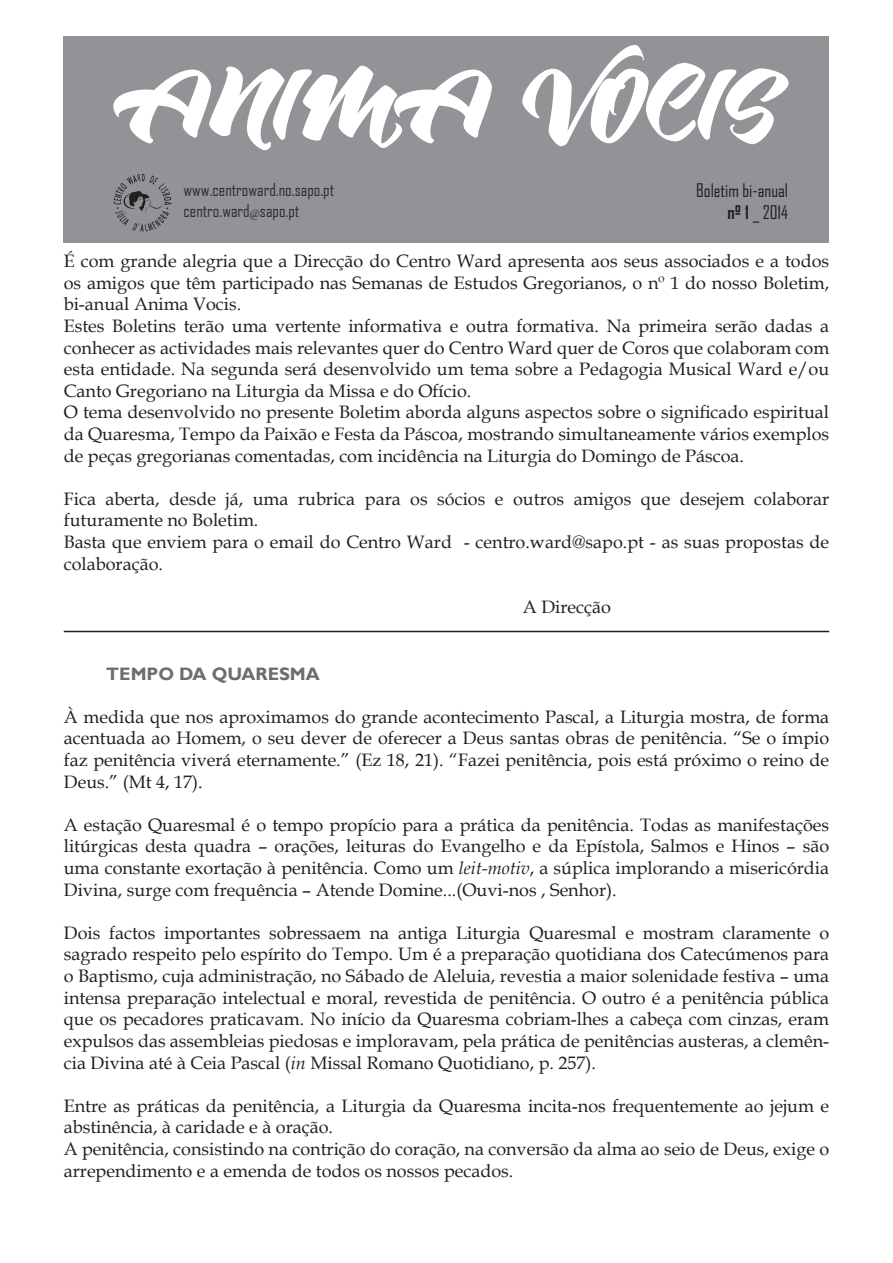
<style>
.page{position:relative;width:893px;height:1263px;background:#fff}
.page>*{position:absolute;margin:0;border:0;box-sizing:border-box;transform-origin:0 0}
.t1{font:90px "FS Zulia Pro";color:#fff}
.t2{font:18px/21.6px "Book Antiqua";color:#231f20;text-align:justify}
.t3{font:18px "Agency FB";color:#231f20}
.t4{font:700 18px "Gill Sans";color:#6c6d70}
.t5{font:17.25px "Agency FB";color:#312f30}
.s1{font-weight:700}
.s2{font-family:"Arabic Typesetting"}
.s3{font-style:italic}
</style>
<div class="page">
<div style="left:64px;top:36px;width:765px;height:206px;background:#919396"></div>
<hr style="left:64px;top:631px;width:765px;height:1px;background:#231f20">
<svg style="left:113px;top:173px;width:59px;height:59px"></svg>
<p class="t1" style="left:113px;top:50px;width:668px">ANIMA VOCIS</p>
<p class="t3" style="left:696px;top:179px;width:93px">Boletim bi-anual</p>
<p class="t3" style="left:728px;top:201px;width:62px"><span class="s1">nº 1</span> _ 2014</p>
<p class="t5" style="left:184px;top:179px;width:152px">www.centroward.no.sapo.pt</p>
<p class="t5" style="left:184px;top:200px;width:117px">centro.ward<span class="s2">@</span>sapo.pt</p>
<p class="t2" style="left:64px;top:250px;width:767px">É com grande alegria que a Direcção do Centro Ward apresenta aos seus associados e a todos os amigos que têm participado nas Semanas de Estudos Gregorianos, o nº 1 do nosso Boletim, bi-anual Anima Vocis.</p>
<p class="t2" style="left:64px;top:315px;width:767px">Estes Boletins terão uma vertente informativa e outra formativa. Na primeira serão dadas a conhecer as actividades mais relevantes quer do Centro Ward quer de Coros que colaboram com esta entidade. Na segunda será desenvolvido um tema sobre a Pedagogia Musical Ward e/ou Canto Gregoriano na Liturgia da Missa e do Ofício.</p>
<p class="t2" style="left:64px;top:401px;width:767px">O tema desenvolvido no presente Boletim aborda alguns aspectos sobre o significado espiritual da Quaresma, Tempo da Paixão e Festa da Páscoa, mostrando simultaneamente vários exemplos de peças gregorianas comentadas, com incidência na Liturgia do Domingo de Páscoa.</p>
<p class="t2" style="left:64px;top:487px;width:767px">Fica aberta, desde já, uma rubrica para os sócios e outros amigos que desejem colaborar futuramente no Boletim.</p>
<p class="t2" style="left:64px;top:531px;width:767px">Basta que enviem para o email do Centro Ward - centro.ward@sapo.pt - as suas propostas de colaboração.</p>
<p class="t2" style="left:523px;top:595px;width:90px">A Direcção</p>
<p class="t4" style="left:106px;top:663px;width:215px">TEMPO DA QUARESMA</p>
<p class="t2" style="left:64px;top:705px;width:767px">À medida que nos aproximamos do grande acontecimento Pascal, a Liturgia mostra, de forma acentuada ao Homem, o seu dever de oferecer a Deus santas obras de penitência. “Se o ímpio faz penitência viverá eternamente.” (Ez 18, 21). “Fazei penitência, pois está próximo o reino de Deus.” (Mt 4, 17).</p>
<p class="t2" style="left:64px;top:813px;width:767px">A estação Quaresmal é o tempo propício para a prática da penitência. Todas as manifestações litúrgicas desta quadra – orações, leituras do Evangelho e da Epístola, Salmos e Hinos – são uma constante exortação à penitência. Como um <span class="s3">leit-motiv</span>, a súplica implorando a misericórdia Divina, surge com frequência – Atende Domine...(Ouvi-nos , Senhor).</p>
<p class="t2" style="left:64px;top:921px;width:767px">Dois factos importantes sobressaem na antiga Liturgia Quaresmal e mostram claramente o sagrado respeito pelo espírito do Tempo. Um é a preparação quotidiana dos Catecúmenos para o Baptismo, cuja administração, no Sábado de Aleluia, revestia a maior solenidade festiva – uma intensa preparação intelectual e moral, revestida de penitência. O outro é a penitência pública que os pecadores praticavam. No início da Quaresma cobriam-lhes a cabeça com cinzas, eram expulsos das assembleias piedosas e imploravam, pela prática de penitências austeras, a clemên&shy;cia Divina até à Ceia Pascal (<span class="s3">in</span> Missal Romano Quotidiano, p. 257).</p>
<p class="t2" style="left:64px;top:1094px;width:767px">Entre as práticas da penitência, a Liturgia da Quaresma incita-nos frequentemente ao jejum e abstinência, à caridade e à oração.</p>
<p class="t2" style="left:64px;top:1137px;width:767px">A penitência, consistindo na contrição do coração, na conversão da alma ao seio de Deus, exige o arrependimento e a emenda de todos os nossos pecados.</p>
</div>
